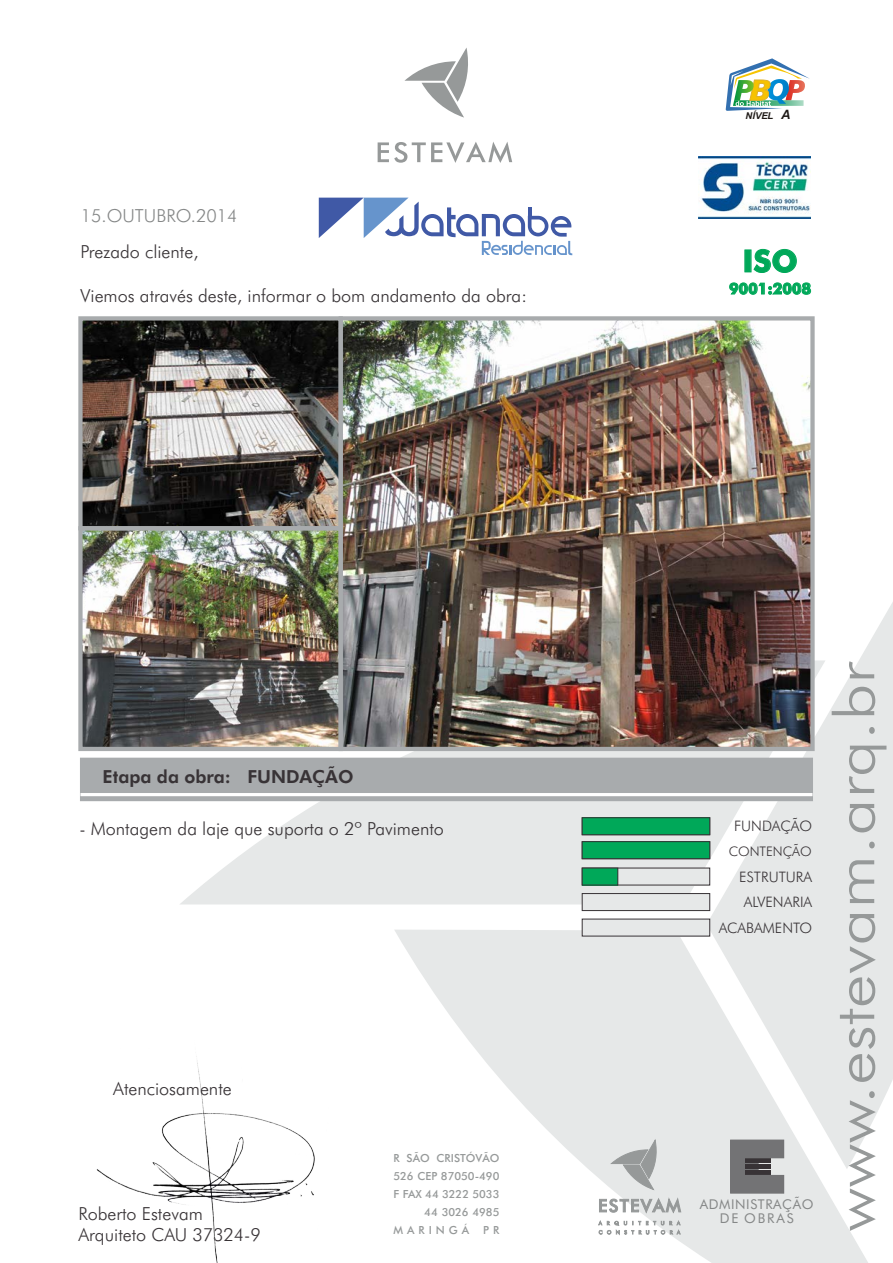
<style>
.page{position:relative;width:893px;height:1263px;background:#fff}
.page>*{position:absolute;margin:0;border:0;box-sizing:border-box;transform-origin:0 0}
.t1{font:300 56.25px "Futura BT";color:#969999;scale:1.21 1}
.t2{font:700 30.75px "Futura BT";color:#00a859}
.t3{font:300 18px/21.6px "Futura BT";color:#383336}
.t4{font:300 18px/36.9px "Futura BT";color:#858787}
.t5{font:800 18px "Futura BT";color:#383336}
.t6{font:700 15.45px "Futura BT";color:#00a859}
.t7{font:300 14.4px/25.5px "Futura BT";color:#383336;text-align:right}
.t8{font:13.5px/14px "Futura BT";letter-spacing:.045em;color:#858787;text-align:center}
.t9{font:300 13.2px "Futura BT";color:#383336}
.t10{font:500 11.1px "Futura BT";color:#969999}
.t11{font:500 11.1px "Futura BT";letter-spacing:.355em;color:#969999}
.t12{font:italic 700 9.45px "Arial";color:#1f1a17}
.s1{color:#383336}
.s2{font-size:12.9px}
</style>
<div class="page">
<svg style="left:179px;top:751px;width:527px;height:153px;fill:#e6e8e8"></svg>
<svg style="left:706px;top:602px;width:187px;height:528px;fill:#e6e8e8"></svg>
<svg style="left:395px;top:929px;width:473px;height:334px;fill:#e6e8e8"></svg>
<svg style="left:404px;top:48px;width:64px;height:70px"></svg>
<svg style="left:378px;top:142px;width:134px;height:21px"></svg>
<div style="left:731px;top:1158px;width:27px;height:17px;background:#737375"></div>
<div style="left:730px;top:1158px;width:28px;height:17px;border:1px solid #737375"></div>
<div style="left:745px;top:1170px;width:26px;height:5px;background:#383336"></div>
<div style="left:745px;top:1164px;width:26px;height:5px;background:#383336"></div>
<svg style="left:745px;top:1158px;width:26px;height:4px"></svg>
<div style="left:731px;top:1140px;width:53px;height:18px;background:#737375"></div>
<div style="left:731px;top:1175px;width:53px;height:18px;background:#737375"></div>
<svg style="left:599px;top:1198px;width:82px;height:15px"></svg>
<svg style="left:611px;top:1139px;width:47px;height:51px;background:#c5c7c7"></svg>
<svg style="left:598px;top:1221px;width:83px;height:14px"></svg>
<svg style="left:726px;top:58px;width:84px;height:53px"></svg>
<img style="left:699px;top:156px;width:112px;height:63px">
<svg style="left:754px;top:249px;width:43px;height:24px"></svg>
<svg style="left:729px;top:283px;width:82px;height:12px"></svg>
<img style="left:96px;top:1056px;width:219px;height:207px">
<div style="left:80px;top:758px;width:732px;height:43px;background:#a8abad"></div>
<hr style="left:80px;top:793px;width:732px;height:3px;background:#fff">
<div style="left:582px;top:868px;width:128px;height:17px;background:#e6e8e8"></div>
<div style="left:582px;top:893px;width:128px;height:17px;background:#e6e8e8"></div>
<div style="left:582px;top:893px;width:128px;height:18px;border:1px solid #383336"></div>
<div style="left:582px;top:919px;width:128px;height:17px;background:#e6e8e8"></div>
<svg style="left:319px;top:198px;width:253px;height:57px"></svg>
<div style="left:582px;top:818px;width:128px;height:17px;background:#00a859"></div>
<div style="left:582px;top:817px;width:128px;height:18px;border:1px solid #383336"></div>
<div style="left:582px;top:868px;width:36px;height:17px;background:#00a859"></div>
<div style="left:582px;top:868px;width:36px;height:17px;border:1px solid #383336"></div>
<div style="left:582px;top:842px;width:128px;height:17px;background:#00a859"></div>
<div style="left:582px;top:841px;width:128px;height:18px;border:1px solid #383336"></div>
<img style="left:344px;top:321px;width:466px;height:425px">
<img style="left:83px;top:321px;width:255px;height:204px">
<img style="left:83px;top:531px;width:255px;height:215px">
<div style="left:78px;top:526px;width:265px;height:225px;border:4px solid #a8abad"></div>
<div style="left:78px;top:316px;width:265px;height:214px;border:4px solid #a8abad"></div>
<div style="left:339px;top:316px;width:476px;height:435px;border:4px solid #a8abad"></div>
<p class="t4" style="left:81px;top:197px;width:158px">15.OUTUBRO.2014<br><span class="s1">Prezado cliente,</span></p>
<p class="t3" style="left:81px;top:284px;width:448px">Viemos através deste, informar o bom andamento da obra:</p>
<p class="t5" style="left:102px;top:766px;width:253px">Etapa da obra: FUNDAÇÃO</p>
<p class="t3" style="left:79px;top:817px;width:366px">- Montagem da laje que suporta o 2º Pavimento</p>
<p class="t3" style="left:113px;top:1078px;width:120px">Atenciosamente</p>
<p class="t3" style="left:79px;top:1202px;width:184px">Roberto Estevam<br>Arquiteto CAU 37324-9</p>
<p class="t10" style="left:393px;top:1151px;width:107px">R SÃO CRISTÓVÃO</p>
<p class="t10" style="left:393px;top:1169px;width:107px">526 CEP 87050-490</p>
<p class="t10" style="left:393px;top:1187px;width:107px">F FAX 44 3222 5033</p>
<p class="t10" style="left:424px;top:1205px;width:77px">44 3026 4985</p>
<p class="t11" style="left:393px;top:1223px;width:77px">MARINGÁ</p>
<p class="t10" style="left:483px;top:1223px;width:18px">P R</p>
<p class="t12" style="left:746px;top:110px;width:46px">NÍVEL <span class="s2">A</span></p>
<p class="t2" style="left:742px;top:242px;width:57px">ISO</p>
<p class="t6" style="left:729px;top:279px;width:84px">9001:2008</p>
<p class="t7" style="left:734px;top:813px;width:80px">FUNDAÇÃO</p>
<p class="t7" style="left:719px;top:864px;width:95px">ESTRUTURA<br>ALVENARIA<br>ACABAMENTO</p>
<p class="t9" style="left:729px;top:843px;width:85px">CONTENÇÃO</p>
<p class="t8" style="left:700px;top:1197px;width:115px">ADMINISTRAÇÃO<br>DE OBRAS</p>
<p class="t1" style="left:820px;top:1232px;width:473px;rotate:-90deg">www.estevam.arq.br</p>
</div>
